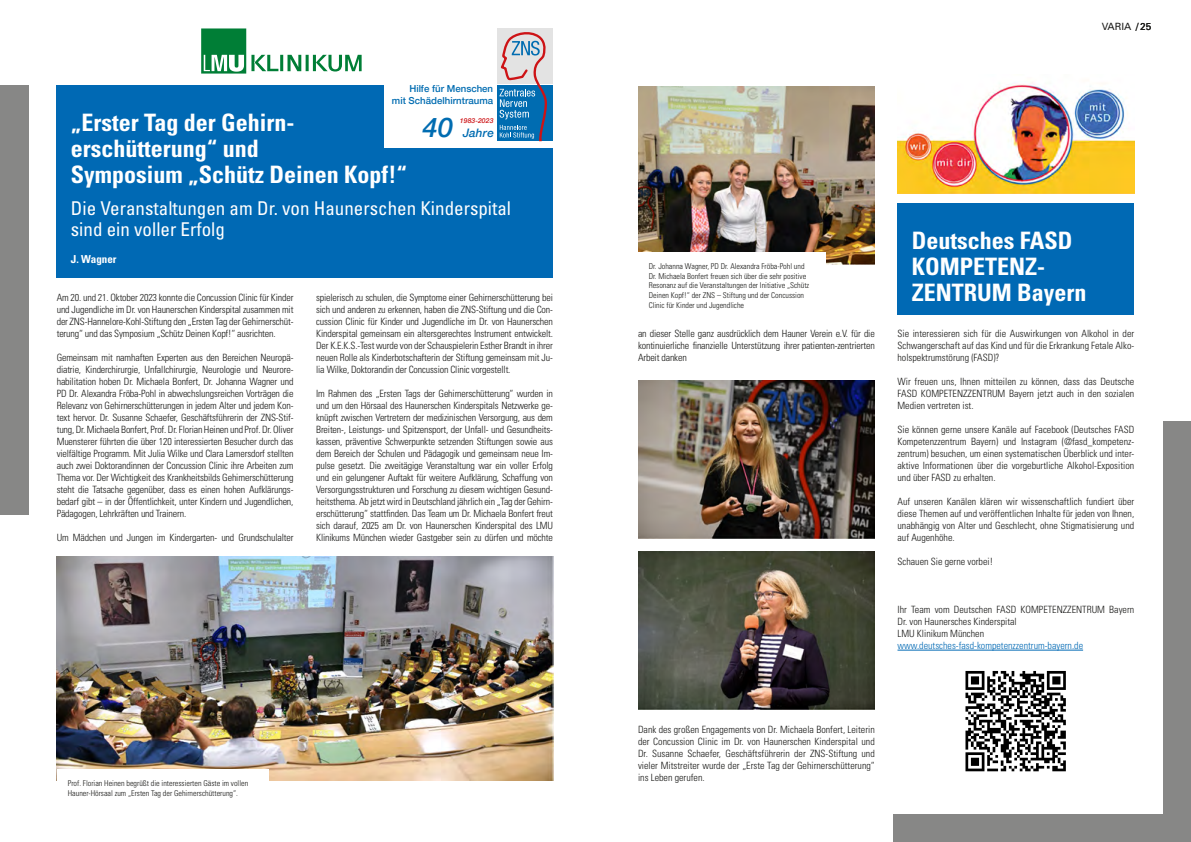
<style>
.page{position:relative;width:1191px;height:842px;background:#fff}
.page>*{position:absolute;margin:0;border:0;box-sizing:border-box;transform-origin:0 0}
.t1{font:italic 500 27px "Helvetica Neue";color:#006cb1}
.Header_1{font:700 condensed 24px/26px "Univers";color:#fff}
.Header_2{font:condensed 19px/21px "Univers";color:#fff}
.t2{font:italic 500 11.7px "Helvetica Neue";letter-spacing:.015em;color:#006cb1}
.Sub_Header_1{font:700 condensed 11px "Univers";color:#fff}
.Content{font:300 condensed 10px/12px "Univers";color:#1a1a18;text-align:justify}
.Seitentitel{font:10px "Univers";color:#1a1a18}
.t3{font:500 9.7px/11.6px "Helvetica Neue";color:#006cb1;text-align:right}
.BU{font:300 condensed 8px/9.6px "Univers";color:#1a1a18}
.t4{font:italic 500 6.7px "Helvetica Neue";letter-spacing:.015em;color:#cd1316}
.s1{color:#0069b4}
</style>
<div class="page">
<div style="left:57px;top:85px;width:496px;height:192px;background:#0069b4"></div>
<svg style="left:201px;top:28px;width:160px;height:46px"></svg>
<hr style="left:897px;top:650px;width:186px;height:1px;background:#0069b4">
<div style="left:897px;top:203px;width:237px;height:112px;background:#0069b4"></div>
<img style="left:897px;top:82px;width:237px;height:111px">
<svg style="left:965px;top:670px;width:101px;height:102px"></svg>
<img style="left:57px;top:557px;width:496px;height:224px">
<div style="left:57px;top:769px;width:211px;height:30px;background:#fff"></div>
<img style="left:638px;top:86px;width:236px;height:178px">
<div style="left:637px;top:252px;width:189px;height:58px;background:#fff"></div>
<img style="left:638px;top:380px;width:236px;height:158px">
<img style="left:638px;top:552px;width:236px;height:158px">
<div style="left:893px;top:814px;width:298px;height:28px;background:#878786"></div>
<div style="left:1163px;top:421px;width:28px;height:421px;background:#878786"></div>
<div style="left:0;top:85px;width:28px;height:430px;background:#878786"></div>
<div style="left:384px;top:18px;width:176px;height:130px;background:#fff"></div>
<div style="left:497px;top:28px;width:55px;height:56px;background:#e3e3e3"></div>
<div style="left:497px;top:86px;width:55px;height:55px;background:#006cb1"></div>
<svg style="left:499px;top:32px;width:48px;height:109px"></svg>
<p class="t3" style="left:392px;top:82px;width:103px">Hilfe für Menschen<br>mit Schädelhirntrauma</p>
<p class="t1" style="left:422px;top:105px;width:32px">40</p>
<p class="t2" style="left:463px;top:122px;width:33px">Jahre</p>
<p class="Header_1" style="left:71px;top:109px;width:337px">„Erster Tag der Gehirn&shy;erschütterung“ und<br>Symposium „Schütz Deinen Kopf!“</p>
<p class="Header_2" style="left:71px;top:198px;width:442px">Die Veranstaltungen am Dr. von Haunerschen Kinderspital sind ein voller Erfolg</p>
<p class="Sub_Header_1" style="left:71px;top:252px;width:47px">J. Wagner</p>
<p class="t4" style="left:460px;top:114px;width:35px">1983-2023</p>
<p class="Content" style="left:57px;top:292px;width:238px">Am 20. und 21. Oktober 2023 konnte die Concussion Clinic für Kinder und Jugendliche im Dr. von Haunerschen Kinderspital zusammen mit der ZNS-Hannelore-Kohl-Stiftung den „Ersten Tag der Gehirnerschüt&shy;terung“ und das Symposium „Schütz Deinen Kopf!“ ausrichten.</p>
<p class="Content" style="left:57px;top:352px;width:238px">Gemeinsam mit namhaften Experten aus den Bereichen Neuropä&shy;diatrie, Kinderchirurgie, Unfallchirurgie, Neurologie und Neurore&shy;habilitation hoben Dr. Michaela Bonfert, Dr. Johanna Wagner und PD Dr. Alexandra Fröba-Pohl in abwechslungsreichen Vorträgen die Relevanz von Gehirnerschütterungen in jedem Alter und jedem Kon&shy;text hervor. Dr. Susanne Schaefer, Geschäftsführerin der ZNS-Stif&shy;tung, Dr. Michaela Bonfert, Prof. Dr. Florian Heinen und Prof. Dr. Oliver Muensterer führten die über 120 interessierten Besucher durch das vielfältige Programm. Mit Julia Wilke und Clara Lamersdorf stellten auch zwei Doktorandinnen der Concussion Clinic ihre Arbeiten zum Thema vor. Der Wichtigkeit des Krankheitsbilds Gehirnerschütterung steht die Tatsache gegenüber, dass es einen hohen Aufklärungs&shy;bedarf gibt – in der Öffentlichkeit, unter Kindern und Jugendlichen, Pädagogen, Lehrkräften und Trainern.</p>
<p class="Content" style="left:57px;top:532px;width:238px">Um Mädchen und Jungen im Kindergarten- und Grundschulalter</p>
<p class="Content" style="left:316px;top:292px;width:238px">spielerisch zu schulen, die Symptome einer Gehirnerschütterung bei sich und anderen zu erkennen, haben die ZNS-Stiftung und die Con&shy;cussion Clinic für Kinder und Jugendliche im Dr. von Haunerschen Kinderspital gemeinsam ein altersgerechtes Instrument entwickelt.<br>Der K.E.K.S.-Test wurde von der Schauspielerin Esther Brandt in ihrer neuen Rolle als Kinderbotschafterin der Stiftung gemeinsam mit Ju&shy;lia Wilke, Doktorandin der Concussion Clinic vorgestellt.</p>
<p class="Content" style="left:316px;top:388px;width:238px">Im Rahmen des „Ersten Tags der Gehirnerschütterung“ wurden in und um den Hörsaal des Haunerschen Kinderspitals Netzwerke ge&shy;knüpft zwischen Vertretern der medizinischen Versorgung, aus dem Breiten-, Leistungs- und Spitzensport, der Unfall- und Gesundheits&shy;kassen, präventive Schwerpunkte setzenden Stiftungen sowie aus dem Bereich der Schulen und Pädagogik und gemeinsam neue Im&shy;pulse gesetzt. Die zweitägige Veranstaltung war ein voller Erfolg und ein gelungener Auftakt für weitere Aufklärung, Schaffung von Versorgungsstrukturen und Forschung zu diesem wichtigen Gesund&shy;heitsthema. Ab jetzt wird in Deutschland jährlich ein „Tag der Gehirn&shy;erschütterung“ stattfinden. Das Team um Dr. Michaela Bonfert freut sich darauf, 2025 am Dr. von Haunerschen Kinderspital des LMU Klinikums München wieder Gastgeber sein zu dürfen und möchte</p>
<p class="BU" style="left:68px;top:779px;width:182px">Prof. Florian Heinen begrüßt die interessierten Gäste im vollen<br>Hauner-Hörsaal zum „Ersten Tag der Gehirnerschütterung“.</p>
<p class="Seitentitel" style="left:1101px;top:21px;width:51px">VARIA / 25</p>
<p class="BU" style="left:648px;top:261px;width:162px">Dr. Johanna Wagner, PD Dr. Alexandra Fröba-Pohl und Dr. Michaela Bonfert freuen sich über die sehr positive Resonanz auf die Veranstaltungen der Initiative „Schütz Deinen Kopf!“ der ZNS – Stiftung und der Concussion Clinic für Kinder und Jugendliche</p>
<p class="Content" style="left:638px;top:328px;width:238px">an dieser Stelle ganz ausdrücklich dem Hauner Verein e.V. für die kontinuierliche finanzielle Unterstützung ihrer patienten-zentrierten Arbeit danken</p>
<p class="Header_1" style="left:911px;top:227px;width:176px">Deutsches FASD<br>KOMPETENZ-<br>ZENTRUM Bayern</p>
<p class="Content" style="left:897px;top:328px;width:238px">Sie interessieren sich für die Auswirkungen von Alkohol in der Schwangerschaft auf das Kind und für die Erkrankung Fetale Alko&shy;holspektrumstörung (FASD)?</p>
<p class="Content" style="left:897px;top:376px;width:238px">Wir freuen uns, Ihnen mitteilen zu können, dass das Deutsche FASD KOMPETENZZENTRUM Bayern jetzt auch in den sozialen Medien vertreten ist.</p>
<p class="Content" style="left:897px;top:424px;width:238px">Sie können gerne unsere Kanäle auf Facebook (Deutsches FASD Kompetenzzentrum Bayern) und Instagram (@fasd_kompetenz&shy;zentrum) besuchen, um einen systematischen Überblick und inter&shy;aktive Informationen über die vorgeburtliche Alkohol-Exposition und über FASD zu erhalten.</p>
<p class="Content" style="left:897px;top:496px;width:238px">Auf unseren Kanälen klären wir wissenschaftlich fundiert über diese Themen auf und veröffentlichen Inhalte für jeden von Ihnen, unabhängig von Alter und Geschlecht, ohne Stigmatisierung und auf Augenhöhe.</p>
<p class="Content" style="left:897px;top:556px;width:97px">Schauen Sie gerne vorbei!</p>
<p class="Content" style="left:897px;top:604px;width:238px;text-align:left">Ihr Team vom Deutschen FASD KOMPETENZZENTRUM Bayern Dr. von Haunersches Kinderspital<br>LMU Klinikum München <span class="s1">www.deutsches-fasd-kompetenzzentrum-bayern.de</span></p>
<p class="Content" style="left:638px;top:724px;width:238px">Dank des großen Engagements von Dr. Michaela Bonfert, Leiterin der Concussion Clinic im Dr. von Haunerschen Kinderspital und Dr. Susanne Schaefer, Geschäftsführerin der ZNS-Stiftung und vieler Mitstreiter wurde der „Erste Tag der Gehirnerschütterung“ ins Leben gerufen.</p>
</div>
